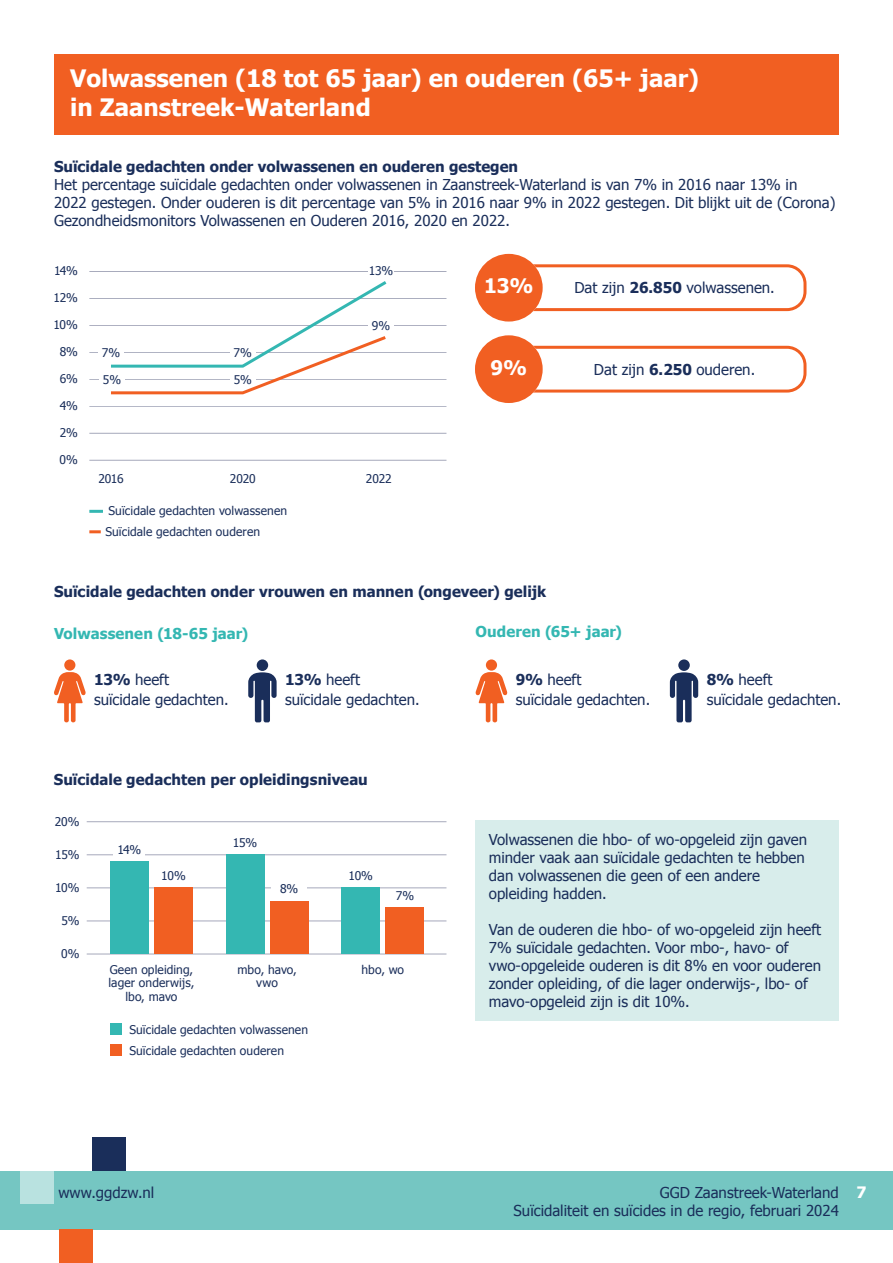
<style>
.page{position:relative;width:893px;height:1263px;background:#fff}
.page>*{position:absolute;margin:0;border:0;box-sizing:border-box;transform-origin:0 0}
.t1{font:700 24px/28.8px "Tahoma";color:#fff}
.t2{font:700 19.95px "Tahoma";color:#fff}
.t3{font:700 15.75px "Tahoma";color:#fff}
.t4{font:15px/18px "Tahoma";color:#1a2e5a}
.t5{font:700 15px "Tahoma";color:#1a2e5a}
.t6{font:700 15px "Tahoma";color:#34b7b2}
.t7{font:12px/13.5px "Tahoma";letter-spacing:.005em;color:#1a2e5a;text-align:center}
.s1{font-weight:700}
</style>
<div class="page">
<hr style="left:89px;top:379px;width:357px;height:1px;background:#4a5075">
<hr style="left:89px;top:271px;width:357px;height:1px;background:#4a5075">
<hr style="left:89px;top:352px;width:357px;height:1px;background:#4a5075">
<hr style="left:89px;top:406px;width:357px;height:1px;background:#4a5075">
<hr style="left:89px;top:298px;width:357px;height:1px;background:#4a5075">
<hr style="left:89px;top:433px;width:357px;height:1px;background:#4a5075">
<hr style="left:89px;top:325px;width:357px;height:1px;background:#4a5075">
<hr style="left:89px;top:460px;width:357px;height:1px;background:#4a5075">
<div style="left:54px;top:54px;width:785px;height:80px;background:#f15f22"></div>
<div style="left:98px;top:348px;width:26px;height:12px;background:#fff"></div>
<div style="left:99px;top:375px;width:26px;height:12px;background:#fff"></div>
<div style="left:368px;top:266px;width:26px;height:12px;background:#fff"></div>
<div style="left:368px;top:320px;width:26px;height:13px;background:#fff"></div>
<svg style="left:108px;top:281px;width:282px;height:114px"></svg>
<hr style="left:89px;top:510px;width:14px;height:3px;background:#34b7b2">
<svg style="left:89px;top:530px;width:12px;height:3px"></svg>
<hr style="left:87px;top:821px;width:359px;height:1px;background:#4a5075">
<hr style="left:87px;top:888px;width:359px;height:1px;background:#4a5075">
<hr style="left:87px;top:854px;width:359px;height:1px;background:#4a5075">
<hr style="left:87px;top:921px;width:359px;height:1px;background:#4a5075">
<hr style="left:87px;top:954px;width:359px;height:1px;background:#4a5075">
<div style="left:476px;top:821px;width:363px;height:200px;background:#d8edeb"></div>
<div style="left:114px;top:844px;width:31px;height:17px;background:#fff"></div>
<div style="left:110px;top:861px;width:39px;height:93px;background:#34b7b2"></div>
<div style="left:154px;top:888px;width:39px;height:66px;background:#f15f22"></div>
<div style="left:271px;top:884px;width:36px;height:17px;background:#fff"></div>
<div style="left:226px;top:855px;width:38px;height:99px;background:#34b7b2"></div>
<div style="left:270px;top:901px;width:38px;height:53px;background:#f15f22"></div>
<div style="left:342px;top:888px;width:38px;height:66px;background:#34b7b2"></div>
<div style="left:386px;top:908px;width:38px;height:46px;background:#f15f22"></div>
<div style="left:110px;top:1023px;width:12px;height:12px;background:#34b7b2"></div>
<div style="left:110px;top:1044px;width:12px;height:12px;background:#f15f22"></div>
<div style="left:492px;top:264px;width:314px;height:47px;border:3px solid #f15f22;border-radius:18px"></div>
<div style="left:475px;top:254px;width:68px;height:68px;background:#f15f22;border-radius:50%"></div>
<div style="left:492px;top:346px;width:314px;height:47px;border:3px solid #f15f22;border-radius:18px"></div>
<div style="left:475px;top:335px;width:68px;height:68px;background:#f15f22;border-radius:50%"></div>
<svg style="left:54px;top:672px;width:32px;height:50px"></svg>
<div style="left:64px;top:659px;width:11px;height:12px;background:#f15f22;border-radius:50%"></div>
<svg style="left:248px;top:672px;width:29px;height:50px"></svg>
<div style="left:257px;top:659px;width:11px;height:12px;background:#1a2e5a;border-radius:50%"></div>
<svg style="left:475px;top:672px;width:32px;height:50px"></svg>
<div style="left:486px;top:659px;width:11px;height:12px;background:#f15f22;border-radius:50%"></div>
<svg style="left:670px;top:672px;width:28px;height:50px"></svg>
<div style="left:678px;top:659px;width:12px;height:12px;background:#1a2e5a;border-radius:50%"></div>
<div style="left:0;top:1171px;width:893px;height:59px;background:#75c6c2"></div>
<div style="left:21px;top:1171px;width:33px;height:33px;background:#b9e2e0"></div>
<div style="left:60px;top:1230px;width:33px;height:33px;background:#f15f22"></div>
<div style="left:93px;top:1137px;width:33px;height:34px;background:#1a2e5a"></div>
<p class="t1" style="left:70px;top:63px;width:630px">Volwassenen (18 tot 65 jaar) en ouderen (65+ jaar) in Zaanstreek-Waterland</p>
<p class="t5" style="left:54px;top:156px;width:466px">Suïcidale gedachten onder volwassenen en ouderen gestegen</p>
<p class="t4" style="left:54px;top:175px;width:783px">Het percentage suïcidale gedachten onder volwassenen in Zaanstreek-Waterland is van 7% in 2016 naar 13% in<br>2022 gestegen. Onder ouderen is dit percentage van 5% in 2016 naar 9% in 2022 gestegen. Dit blijkt uit de (Corona)<br>Gezondheidsmonitors Volwassenen en Ouderen 2016, 2020 en 2022.</p>
<p class="t7" style="left:54px;top:263px;width:25px">14%</p>
<p class="t7" style="left:53px;top:290px;width:26px">12%</p>
<p class="t7" style="left:54px;top:317px;width:26px">10%</p>
<p class="t7" style="left:60px;top:344px;width:20px">8%</p>
<p class="t7" style="left:60px;top:371px;width:20px">6%</p>
<p class="t7" style="left:60px;top:398px;width:20px">4%</p>
<p class="t7" style="left:60px;top:425px;width:20px">2%</p>
<p class="t7" style="left:60px;top:452px;width:20px">0%</p>
<p class="t7" style="left:369px;top:263px;width:26px">13%</p>
<p class="t7" style="left:102px;top:345px;width:20px">7%</p>
<p class="t7" style="left:234px;top:345px;width:20px">7%</p>
<p class="t7" style="left:103px;top:373px;width:20px">5%</p>
<p class="t7" style="left:234px;top:373px;width:20px">5%</p>
<p class="t7" style="left:372px;top:318px;width:20px">9%</p>
<p class="t7" style="left:98px;top:471px;width:27px">2016</p>
<p class="t7" style="left:230px;top:471px;width:27px">2020</p>
<p class="t7" style="left:366px;top:471px;width:27px">2022</p>
<p class="t7" style="left:108px;top:504px;width:180px">Suïcidale gedachten volwassenen</p>
<p class="t7" style="left:105px;top:524px;width:156px">Suïcidale gedachten ouderen</p>
<p class="t2" style="left:484px;top:272px;width:51px">13%</p>
<p class="t4" style="left:574px;top:278px;width:202px">Dat zijn <span class="s1">26.850</span> volwassenen.</p>
<p class="t2" style="left:490px;top:354px;width:38px">9%</p>
<p class="t4" style="left:594px;top:360px;width:163px">Dat zijn <span class="s1">6.250</span> ouderen.</p>
<p class="t5" style="left:54px;top:581px;width:494px">Suïcidale gedachten onder vrouwen en mannen (ongeveer) gelijk</p>
<p class="t6" style="left:54px;top:623px;width:196px">Volwassenen (18-65 jaar)</p>
<p class="t6" style="left:476px;top:621px;width:148px">Ouderen (65+ jaar)</p>
<p class="t4" style="left:94px;top:669px;width:136px;line-height:19.6px"><span class="s1">13%</span> heeft suïcidale gedachten.</p>
<p class="t4" style="left:285px;top:669px;width:136px;line-height:19.6px"><span class="s1">13%</span> heeft suïcidale gedachten.</p>
<p class="t4" style="left:516px;top:669px;width:136px;line-height:19.6px"><span class="s1">9%</span> heeft<br>suïcidale gedachten.</p>
<p class="t4" style="left:707px;top:669px;width:136px;line-height:19.6px"><span class="s1">8%</span> heeft<br>suïcidale gedachten.</p>
<p class="t5" style="left:54px;top:769px;width:316px">Suïcidale gedachten per opleidingsniveau</p>
<p class="t7" style="left:55px;top:814px;width:26px">20%</p>
<p class="t7" style="left:55px;top:847px;width:26px">15%</p>
<p class="t7" style="left:55px;top:880px;width:26px">10%</p>
<p class="t7" style="left:61px;top:913px;width:20px">5%</p>
<p class="t7" style="left:61px;top:946px;width:20px">0%</p>
<p class="t7" style="left:117px;top:842px;width:25px">14%</p>
<p class="t7" style="left:161px;top:868px;width:26px">10%</p>
<p class="t7" style="left:233px;top:835px;width:26px">15%</p>
<p class="t7" style="left:280px;top:882px;width:20px">8%</p>
<p class="t7" style="left:349px;top:868px;width:26px">10%</p>
<p class="t7" style="left:396px;top:888px;width:20px">7%</p>
<p class="t7" style="left:108px;top:962px;width:87px">Geen opleiding, lager onderwijs, lbo, mavo</p>
<p class="t7" style="left:237px;top:962px;width:61px">mbo, havo, vwo</p>
<p class="t7" style="left:129px;top:1022px;width:180px">Suïcidale gedachten volwassenen</p>
<p class="t7" style="left:129px;top:1043px;width:156px">Suïcidale gedachten ouderen</p>
<p class="t7" style="left:362px;top:962px;width:44px">hbo, wo</p>
<p class="t4" style="left:489px;top:829px;width:320px">Volwassenen die hbo- of wo-opgeleid zijn gaven minder vaak aan suïcidale gedachten te hebben dan volwassenen die geen of een andere opleiding hadden.</p>
<p class="t4" style="left:489px;top:919px;width:334px">Van de ouderen die hbo- of wo-opgeleid zijn heeft 7% suïcidale gedachten. Voor mbo-, havo- of vwo-opgeleide ouderen is dit 8% en voor ouderen zonder opleiding, of die lager onderwijs-, lbo- of mavo-opgeleid zijn is dit 10%.</p>
<p class="t4" style="left:660px;top:1182px;width:180px">GGD Zaanstreek-Waterland</p>
<p class="t4" style="left:514px;top:1200px;width:327px">Suïcidaliteit en suïcides in de regio, februari 2024</p>
<p class="t4" style="left:58px;top:1183px;width:97px">www.ggdzw.nl</p>
<p class="t3" style="left:856px;top:1181px;width:12px">7</p>
</div>
